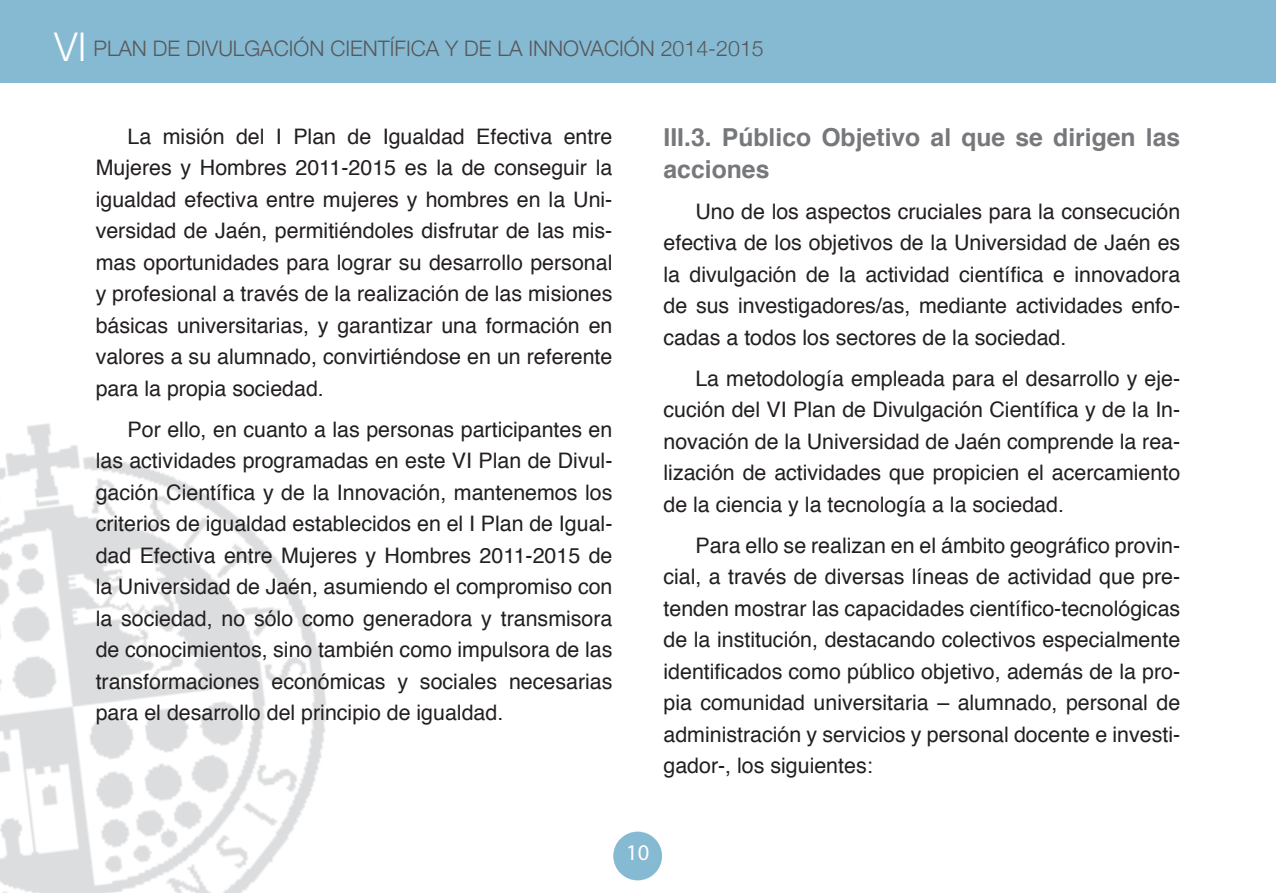
<style>
.page{position:relative;width:1276px;height:893px;background:#fff}
.page>*{position:absolute;margin:0;border:0;box-sizing:border-box;transform-origin:0 0}
.t1{font:700 24.75px/31.5px "Helvetica";color:#76787b}
.t2{font:22.5px "Myriad Pro";color:#fff}
.t3{font:21.38px/31.5px "Helvetica";color:#231f20;text-align:justify}
.t4{font:300 21.38px "Helvetica Neue";color:#57585a}
.s1{font-size:39.6px;color:#fff}
</style>
<div class="page">
<div style="left:0;top:0;width:1276px;height:83px;background:#86b9d2"></div>
<img style="left:0;top:423px;width:326px;height:470px">
<div style="left:613px;top:832px;width:49px;height:48px;background:#86b9d2;border-radius:50%"></div>
<p class="t4" style="left:54px;top:36px;width:711px"><span class="s1">VI</span> PLAN DE DIVULGACIÓN CIENTÍFICA Y DE LA INNOVACIÓN 2014-2015</p>
<p class="t3" style="left:96px;top:121px;width:518px;text-indent:32px">La misión del I Plan de Igualdad Efectiva entre Mujeres y Hombres 2011-2015 es la de conseguir la igualdad efectiva entre mujeres y hombres en la Uni&shy;versidad de Jaén, permitiéndoles disfrutar de las mis&shy;mas oportunidades para lograr su desarrollo personal y profesional a través de la realización de las misiones básicas universitarias, y garantizar una formación en valores a su alumnado, convirtiéndose en un referente para la propia sociedad.</p>
<p class="t3" style="left:96px;top:414px;width:518px;text-indent:32px">Por ello, en cuanto a las personas participantes en las actividades programadas en este VI Plan de Divul&shy;gación Científica y de la Innovación, mantenemos los criterios de igualdad establecidos en el I Plan de Igual&shy;dad Efectiva entre Mujeres y Hombres 2011-2015 de la Universidad de Jaén, asumiendo el compromiso con la sociedad, no sólo como generadora y transmisora de conocimientos, sino también como impulsora de las transformaciones económicas y sociales necesarias para el desarrollo del principio de igualdad.</p>
<p class="t1" style="left:663px;top:122px;width:518px">III .3. Público Objetivo al que se dirigen las acciones</p>
<p class="t3" style="left:663px;top:196px;width:518px;text-indent:32px">Uno de los aspectos cruciales para la consecución efectiva de los objetivos de la Universidad de Jaén es la divulgación de la actividad científica e innovadora de sus investigadores/as, mediante actividades enfo&shy;cadas a todos los sectores de la sociedad.</p>
<p class="t3" style="left:663px;top:363px;width:518px;text-indent:32px">La metodología empleada para el desarrollo y eje&shy;cución del VI Plan de Divulgación Científica y de la In&shy;novación de la Universidad de Jaén comprende la rea&shy;lización de actividades que propicien el acercamiento de la ciencia y la tecnología a la sociedad.</p>
<p class="t3" style="left:663px;top:530px;width:518px;text-indent:32px">Para ello se realizan en el ámbito geográfico provin&shy;cial, a través de diversas líneas de actividad que pre&shy;tenden mostrar las capacidades científico-tecnológicas de la institución, destacando colectivos especialmente identificados como público objetivo, además de la pro&shy;pia comunidad universitaria – alumnado, personal de administración y servicios y personal docente e investi&shy;gador-, los siguientes:</p>
<p class="t2" style="left:626px;top:839px;width:25px">10</p>
</div>
